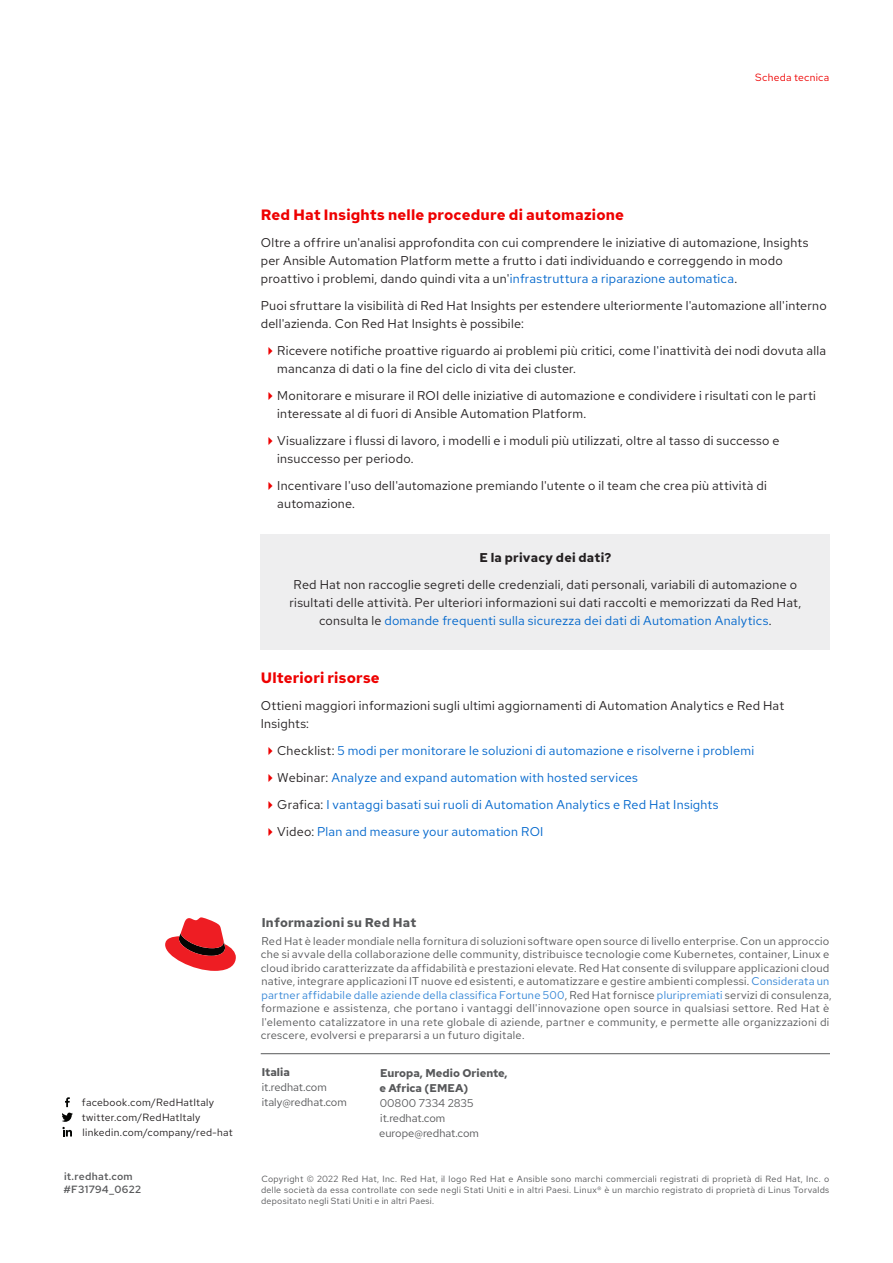
<style>
.page{position:relative;width:893px;height:1263px;background:#fff}
.page>*{position:absolute;margin:0;border:0;box-sizing:border-box;transform-origin:0 0}
.Main_-_Subhead_1{font:700 15px "Red Hat Text";letter-spacing:.01em;color:#e00}
.Main_-_Body{font:12.75px/18px "Red Hat Text";letter-spacing:.015em;color:#231f20}
.t1{font:12.75px "Red Hat Text";letter-spacing:.015em;color:#06c}
.Main_-_About_RH_Subh{font:700 12.75px "Red Hat Text";letter-spacing:.02em;color:#57585a}
.Main_-_Body-2{font:700 12.75px "Red Hat Text";letter-spacing:.02em;color:#231f20}
.Main_-_About_RH_Body{font:11.25px/13.5px "Red Hat Text";letter-spacing:.025em;color:#57585a}
.Main_-_About_RH_Body-2{font:11.25px/15px "Red Hat Text";color:#57585a}
.t2{font:10.5px/15px "Red Hat Text";letter-spacing:.025em;color:#231f20}
.Footer_-_URL__Page{font:500 10.5px "Red Hat Text";letter-spacing:.025em;color:#57585a}
.Header_-_Running_Hea{font:10.5px "Red Hat Text";letter-spacing:.025em;color:#e00}
.Footer_-_Boilerplate{font:9px/11.2px "Red Hat Text";letter-spacing:.03em;color:#57585a;text-align:justify}
.s1{color:#06c}
.s2{color:#231f20}
.s3{color:#3385d6}
.s4{font-weight:700}
</style>
<div class="page">
<hr style="left:261px;top:1053px;width:569px;height:1px;background:#57585a">
<svg style="left:165px;top:917px;width:71px;height:54px"></svg>
<svg style="left:62px;top:1097px;width:10px;height:39px"></svg>
<div style="left:261px;top:534px;width:569px;height:115px;background:#eeeeef"></div>
<p class="Header_-_Running_Hea" style="left:755px;top:70px;width:76px">Scheda tecnica</p>
<p class="Main_-_Subhead_1" style="left:261px;top:204px;width:365px">Red Hat Insights nelle procedure di automazione</p>
<p class="Main_-_Body" style="left:261px;top:233px;width:549px">Oltre a offrire un'analisi approfondita con cui comprendere le iniziative di automazione, Insights per Ansible Automation Platform mette a frutto i dati individuando e correggendo in modo proattivo i problemi, dando quindi vita a un'<span class="s1">infrastruttura a riparazione automatica</span>.</p>
<p class="Main_-_Body" style="left:261px;top:296px;width:567px">Puoi sfruttare la visibilità di Red Hat Insights per estendere ulteriormente l'automazione all'interno dell'azienda. Con Red Hat Insights è possibile:</p>
<p class="Main_-_Body" style="left:277px;top:341px;width:550px">Ricevere notifiche proattive riguardo ai problemi più critici, come l'inattività dei nodi dovuta alla mancanza di dati o la fine del ciclo di vita dei cluster.</p>
<p class="Main_-_Body" style="left:277px;top:386px;width:540px">Monitorare e misurare il ROI delle iniziative di automazione e condividere i risultati con le parti interessate al di fuori di Ansible Automation Platform.</p>
<p class="Main_-_Body" style="left:277px;top:431px;width:504px">Visualizzare i flussi di lavoro, i modelli e i moduli più utilizzati, oltre al tasso di successo e insuccesso per periodo.</p>
<p class="Main_-_Body" style="left:277px;top:476px;width:491px">Incentivare l'uso dell'automazione premiando l'utente o il team che crea più attività di automazione.</p>
<p class="Main_-_Body-2" style="left:479px;top:549px;width:133px">E la privacy dei dati?</p>
<p class="Main_-_Body" style="left:290px;top:575px;width:513px;text-align:center">Red Hat non raccoglie segreti delle credenziali, dati personali, variabili di automazione o risultati delle attività. Per ulteriori informazioni sui dati raccolti e memorizzati da Red Hat, consulta le <span class="s1">domande frequenti sulla sicurezza dei dati di Automation Analytics</span>.</p>
<p class="Main_-_Subhead_1" style="left:261px;top:668px;width:120px">Ulteriori risorse</p>
<p class="Main_-_Body" style="left:261px;top:697px;width:525px">Ottieni maggiori informazioni sugli ultimi aggiornamenti di Automation Analytics e Red Hat<br>Insights:</p>
<p class="t1" style="left:277px;top:742px;width:478px"><span class="s2">Checklist:</span> 5 modi per monitorare le soluzioni di automazione e risolverne i problemi</p>
<p class="t1" style="left:277px;top:769px;width:362px"><span class="s2">Webinar:</span> Analyze and expand automation with hosted services</p>
<p class="t1" style="left:277px;top:796px;width:443px"><span class="s2">Grafica:</span> I vantaggi basati sui ruoli di Automation Analytics e Red Hat Insights</p>
<p class="t1" style="left:277px;top:823px;width:268px"><span class="s2">Video:</span> Plan and measure your automation ROI</p>
<p class="Main_-_About_RH_Subh" style="left:262px;top:914px;width:156px">Informazioni su Red Hat</p>
<p class="Main_-_About_RH_Body" style="left:261px;top:934px;width:572px">Red Hat è leader mondiale nella fornitura di soluzioni software open source di livello enterprise. Con un approccio che si avvale della collaborazione delle community, distribuisce tecnologie come Kubernetes, container, Linux e cloud ibrido caratterizzate da affidabilità e prestazioni elevate. Red Hat consente di sviluppare applicazioni cloud native, integrare applicazioni IT nuove ed esistenti, e automatizzare e gestire ambienti complessi. <span class="s3">Considerata un partner affidabile dalle aziende della classifica Fortune 500</span>, Red Hat fornisce <span class="s3">pluripremiati</span> servizi di consulenza, formazione e assistenza, che portano i vantaggi dell'innovazione open source in qualsiasi settore. Red Hat è l'elemento catalizzatore in una rete globale di aziende, partner e community, e permette alle organizzazioni di crescere, evolversi e prepararsi a un futuro digitale.</p>
<p class="Main_-_About_RH_Body-2" style="left:262px;top:1064px;width:67px"><span class="s4">Italia </span>it.redhat.com</p>
<p class="t2" style="left:82px;top:1094px;width:134px">facebook.com/RedHatItaly</p>
<p class="Main_-_About_RH_Body-2" style="left:262px;top:1094px;width:87px">italy@redhat.com</p>
<p class="t2" style="left:82px;top:1109px;width:152px">twitter.com/RedHatItaly linkedin.com/company/red-hat</p>
<p class="Main_-_About_RH_Body-2" style="left:379px;top:1065px;width:130px"><span class="s4">Europa, Medio Oriente, e Africa (EMEA)<br></span>00800 7334 2835 it.redhat.com europe@redhat.com</p>
<p class="Footer_-_URL__Page" style="left:64px;top:1169px;width:70px">it.redhat.com</p>
<p class="Footer_-_URL__Page" style="left:64px;top:1182px;width:79px">#F31794_0622</p>
<p class="Footer_-_Boilerplate" style="left:261px;top:1172px;width:570px">Copyright © 2022 Red Hat, Inc. Red Hat, il logo Red Hat e Ansible sono marchi commerciali registrati di proprietà di Red Hat, Inc. o delle società da essa controllate con sede negli Stati Uniti e in altri Paesi. Linux® è un marchio registrato di proprietà di Linus Torvalds depositato negli Stati Uniti e in altri Paesi.</p>
</div>
